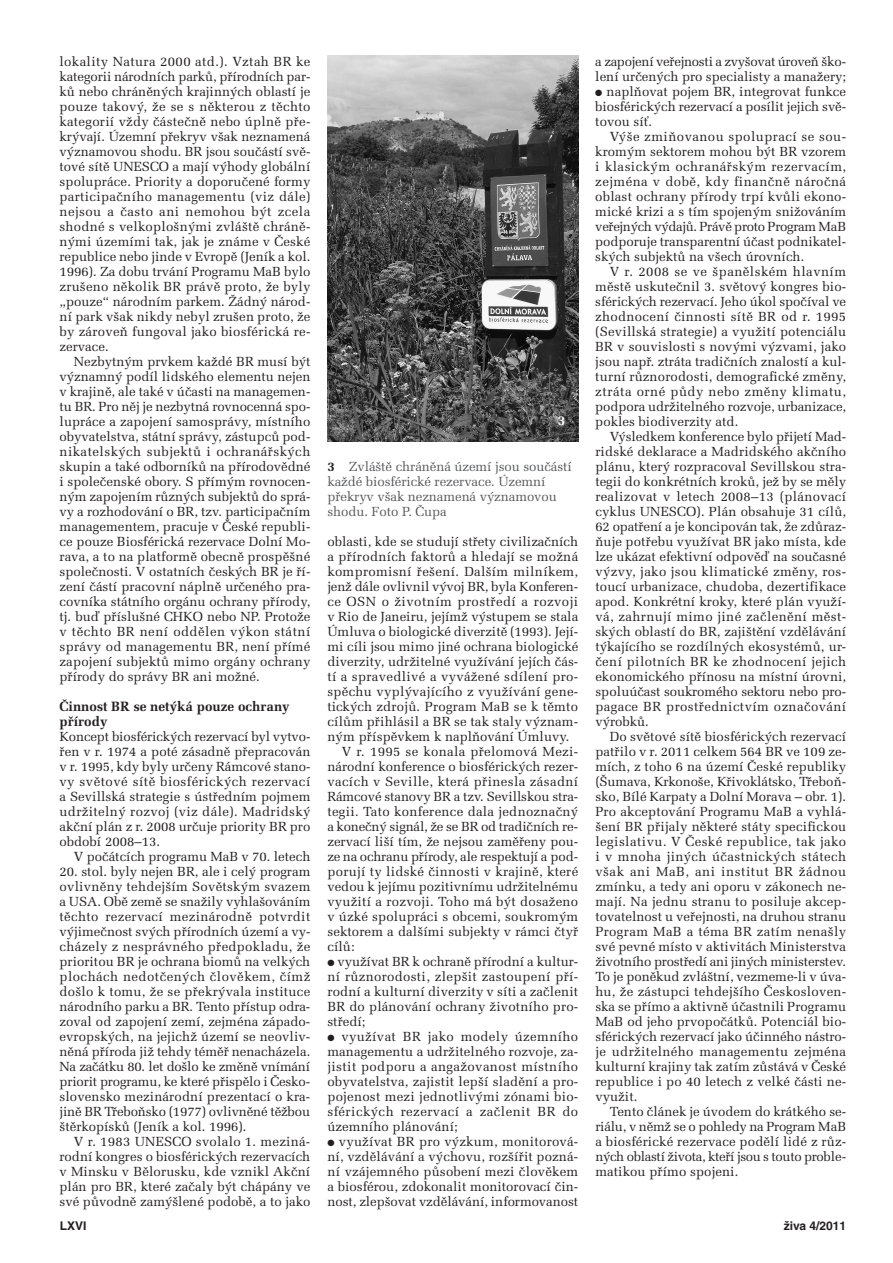
<style>
.page{position:relative;width:893px;height:1263px;background:#fff}
.page>*{position:absolute;margin:0;border:0;box-sizing:border-box;transform-origin:0 0}
.t1{font:700 13.5px/15px "Melior CE";color:#231f20}
.t2{font:700 13.5px "Melior CE";color:#fff}
.t3{font:13.2px/15px "Melior CE";color:#231f20;text-align:justify}
.t4{font:13.2px "Melior CE";letter-spacing:.02em;color:#231f20}
.t5{font:13.2px/15px "Melior CE";letter-spacing:-.005em;color:#57585a}
.t6{font:13.2px "Melior CE";letter-spacing:.025em;color:#231f20}
.t7{font:13.2px "Melior CE";letter-spacing:.035em;color:#231f20}
.t8{font:700 12px "Helvetica CE";color:#231f20}
.s1{font-weight:700;color:#231f20}
</style>
<div class="page">
<img style="left:327px;top:55px;width:251px;height:386px">
<p class="t3" style="left:60px;top:56px;width:252px">lokality Natura 2000 atd.). Vztah BR ke kategorii národních parků, přírodních par&shy;ků nebo chráněných krajinných oblastí je pouze takový, že se s některou z těchto kategorií vždy částečně nebo úplně pře&shy;krývají. Územní překryv však neznamená významovou shodu. BR jsou součástí svě&shy;tové sítě UNESCO a mají výhody globální spolupráce. Priority a doporučené formy participačního managementu (viz dále) nejsou a často ani nemohou být zcela shodné s velkoplošnými zvláště chráně&shy;nými územími tak, jak je známe v České republice nebo jinde v Evropě (Jeník a kol.<br>1996). Za dobu trvání Programu MaB bylo zrušeno několik BR právě proto, že byly „pouze“ národním parkem. Žádný národ&shy;ní park však nikdy nebyl zrušen proto, že by zároveň fungoval jako biosférická re&shy;zervace.</p>
<p class="t3" style="left:60px;top:356px;width:252px;text-indent:14px">Nezbytným prvkem každé BR musí být významný podíl lidského elementu nejen v krajině, ale také v účasti na managemen&shy;tu BR. Pro něj je nezbytná rovnocenná spo&shy;lupráce a zapojení samosprávy, místního obyvatelstva, státní správy, zástupců pod&shy;nikatelských subjektů i ochranářských skupin a také odborníků na přírodovědné i společenské obory. S přímým rovnocen&shy;ným zapojením různých subjektů do sprá&shy;vy a rozhodování o BR, tzv. participačním managementem, pracuje v České republi&shy;ce pouze Biosférická rezervace Dolní Mo&shy;rava, a to na platformě obecně prospěšné společnosti. V ostatních českých BR je ří&shy;zení částí pracovní náplně určeného pra&shy;covníka státního orgánu ochrany přírody, tj. buď příslušné CHKO nebo NP. Protože v těchto BR není oddělen výkon státní správy od managementu BR, není přímé zapojení subjektů mimo orgány ochrany přírody do správy BR ani možné.</p>
<p class="t1" style="left:60px;top:701px;width:232px">Činnost BR se netýká pouze ochrany přírody</p>
<p class="t3" style="left:60px;top:731px;width:252px">Koncept biosférických rezervací byl vytvo&shy;řen v r. 1974 a poté zásadně přepracován v r. 1995, kdy byly určeny Rámcové stano&shy;vy světové sítě biosférických rezervací a Sevillská strategie s ústředním pojmem udržitelný rozvoj (viz dále). Madridský akční plán z r. 2008 určuje priority BR pro období 2008–13.</p>
<p class="t3" style="left:74px;top:851px;width:238px">V počátcích programu MaB v 70. letech</p>
<p class="t3" style="left:59px;top:866px;width:252px">20. stol. byly nejen BR, ale i celý program ovlivněny tehdejším Sovětským svazem a USA. Obě země se snažily vyhlašováním těchto rezervací mezinárodně potvrdit výjimečnost svých přírodních území a vy&shy;cházely z nesprávného předpokladu, že prioritou BR je ochrana biomů na velkých plochách nedotčených člověkem, čímž došlo k tomu, že se překrývala instituce národního parku a BR. Tento přístup odra&shy;zoval od zapojení zemí, zejména západo&shy;evropských, na jejichž území se neovliv&shy;něná příroda již tehdy téměř nenacházela.<br>Na začátku 80. let došlo ke změně vnímání priorit programu, ke které přispělo i Česko&shy;slovensko mezinárodní prezentací o kra&shy;jině BR Třeboňsko (1977) ovlivněné těžbou štěrkopísků (Jeník a kol. 1996).</p>
<p class="t3" style="left:59px;top:1136px;width:252px;text-indent:14px">V r. 1983 UNESCO svolalo 1. meziná&shy;rodní kongres o biosférických rezervacích v Minsku v Bělorusku, kde vznikl Akční plán pro BR, které začaly být chápány ve své původně zamýšlené podobě, a to jako</p>
<p class="t2" style="left:558px;top:416px;width:9px">3</p>
<p class="t5" style="left:327px;top:461px;width:246px"><span class="s1">3</span> Zvláště chráněná území jsou součástí každé biosférické rezervace. Územní překryv však neznamená významovou shodu. Foto P. Čupa</p>
<p class="t3" style="left:327px;top:536px;width:252px">oblasti, kde se studují střety civilizačních</p>
<p class="t4" style="left:327px;top:552px;width:252px">a přírodních faktorů a hledají se možná</p>
<p class="t4" style="left:327px;top:567px;width:252px">kompromisní řešení. Dalším milníkem,</p>
<p class="t3" style="left:327px;top:581px;width:252px">jenž dále ovlivnil vývoj BR, byla Konferen-</p>
<p class="t7" style="left:327px;top:597px;width:252px">ce OSN o životním prostředí a rozvoji</p>
<p class="t3" style="left:327px;top:611px;width:252px">v Rio de Janeiru, jejímž výstupem se stala</p>
<p class="t3" style="left:327px;top:626px;width:252px">Úmluva o biologické diverzitě (1993). Její-</p>
<p class="t3" style="left:327px;top:641px;width:252px">mi cíli jsou mimo jiné ochrana biologické</p>
<p class="t3" style="left:327px;top:656px;width:252px">diverzity, udržitelné využívání jejích čás-</p>
<p class="t6" style="left:327px;top:672px;width:252px">tí a spravedlivé a vyvážené sdílení pro-</p>
<p class="t4" style="left:327px;top:687px;width:252px">spěchu vyplývajícího z využívání gene-</p>
<p class="t4" style="left:327px;top:702px;width:252px">tických zdrojů. Program MaB se k těmto</p>
<p class="t3" style="left:327px;top:716px;width:252px">cílům přihlásil a BR se tak staly význam-</p>
<p class="t3" style="left:327px;top:731px;width:244px">ným příspěvkem k naplňování Úmluvy.</p>
<p class="t4" style="left:342px;top:747px;width:238px">V r. 1995 se konala přelomová Mezi-</p>
<p class="t3" style="left:327px;top:761px;width:252px">národní konference o biosférických rezer-</p>
<p class="t6" style="left:327px;top:777px;width:252px">vacích v Seville, která přinesla zásadní</p>
<p class="t3" style="left:327px;top:791px;width:252px">Rámcové stanovy BR a tzv. Sevillskou stra-</p>
<p class="t4" style="left:327px;top:807px;width:252px">tegii. Tato konference dala jednoznačný</p>
<p class="t3" style="left:327px;top:821px;width:252px">a konečný signál, že se BR od tradičních re-</p>
<p class="t3" style="left:327px;top:836px;width:252px">zervací liší tím, že nejsou zaměřeny pou-</p>
<p class="t3" style="left:327px;top:851px;width:252px">ze na ochranu přírody, ale respektují a pod-</p>
<p class="t4" style="left:327px;top:867px;width:252px">porují ty lidské činnosti v krajině, které</p>
<p class="t3" style="left:327px;top:881px;width:252px">vedou k jejímu pozitivnímu udržitelnému</p>
<p class="t3" style="left:327px;top:896px;width:252px">využití a rozvoji. Toho má být dosaženo</p>
<p class="t3" style="left:327px;top:911px;width:252px">v úzké spolupráci s obcemi, soukromým</p>
<p class="t3" style="left:327px;top:926px;width:252px">sektorem a dalšími subjekty v rámci čtyř</p>
<p class="t3" style="left:327px;top:941px;width:29px">cílů:</p>
<p class="t3" style="left:327px;top:956px;width:252px">● využívat BR k ochraně přírodní a kultur&shy;ní různorodosti, zlepšit zastoupení pří&shy;rodní a kulturní diverzity v síti a začlenit BR do plánování ochrany životního pro&shy;středí;</p>
<p class="t3" style="left:327px;top:1031px;width:252px">● využívat BR jako modely územního managementu a udržitelného rozvoje, za&shy;jistit podporu a angažovanost místního obyvatelstva, zajistit lepší sladění a pro&shy;pojenost mezi jednotlivými zónami bio&shy;sférických rezervací a začlenit BR do územního plánování;</p>
<p class="t3" style="left:327px;top:1136px;width:252px">● využívat BR pro výzkum, monitorová&shy;ní, vzdělávání a výchovu, rozšířit pozná&shy;ní vzájemného působení mezi člověkem a biosférou, zdokonalit monitorovací čin&shy;nost, zlepšovat vzdělávání, informovanost</p>
<p class="t3" style="left:595px;top:56px;width:252px">a zapojení veřejnosti a zvyšovat úroveň ško&shy;lení určených pro specialisty a manažery;</p>
<p class="t3" style="left:595px;top:86px;width:252px">● naplňovat pojem BR, integrovat funkce biosférických rezervací a posílit jejich svě&shy;tovou síť.</p>
<p class="t3" style="left:595px;top:131px;width:252px;text-indent:14px">Výše zmiňovanou spoluprací se sou&shy;kromým sektorem mohou být BR vzorem i klasickým ochranářským rezervacím, zejména v době, kdy finančně náročná oblast ochrany přírody trpí kvůli ekono&shy;mické krizi a s tím spojeným snižováním veřejných výdajů. Právě proto Program MaB podporuje transparentní účast podnikatel&shy;ských subjektů na všech úrovních.</p>
<p class="t3" style="left:595px;top:266px;width:252px;text-indent:14px">V r. 2008 se ve španělském hlavním městě uskutečnil 3. světový kongres bio&shy;sférických rezervací. Jeho úkol spočíval ve zhodnocení činnosti sítě BR od r. 1995 (Sevillská strategie) a využití potenciálu BR v souvislosti s novými výzvami, jako jsou např. ztráta tradičních znalostí a kul&shy;turní různorodosti, demografické změny, ztráta orné půdy nebo změny klimatu, podpora udržitelného rozvoje, urbanizace, pokles biodiverzity atd.</p>
<p class="t3" style="left:595px;top:431px;width:252px;text-indent:14px">Výsledkem konference bylo přijetí Mad&shy;ridské deklarace a Madridského akčního plánu, který rozpracoval Sevillskou stra&shy;tegii do konkrétních kroků, jež by se měly realizovat v letech 2008–13 (plánovací cyklus UNESCO). Plán obsahuje 31 cílů, 62 opatření a je koncipován tak, že zdůraz&shy;ňuje potřebu využívat BR jako místa, kde lze ukázat efektivní odpověď na současné výzvy, jako jsou klimatické změny, ros&shy;toucí urbanizace, chudoba, dezertifikace apod. Konkrétní kroky, které plán využí&shy;vá, zahrnují mimo jiné začlenění měst&shy;ských oblastí do BR, zajištění vzdělávání týkajícího se rozdílných ekosystémů, ur&shy;čení pilotních BR ke zhodnocení jejich ekonomického přínosu na místní úrovni, spoluúčast soukromého sektoru nebo pro&shy;pagace BR prostřednictvím označování výrobků.</p>
<p class="t3" style="left:595px;top:731px;width:252px;text-indent:14px">Do světové sítě biosférických rezervací patřilo v r. 2011 celkem 564 BR ve 109 ze&shy;mích, z toho 6 na území České republiky (Šumava, Krkonoše, Křivoklátsko, Třeboň&shy;sko, Bílé Karpaty a Dolní Morava – obr. 1).<br>Pro akceptování Programu MaB a vyhlá&shy;šení BR přijaly některé státy specifickou legislativu. V České republice, tak jako i v mnoha jiných účastnických státech však ani MaB, ani institut BR žádnou zmínku, a tedy ani oporu v zákonech ne&shy;mají. Na jednu stranu to posiluje akcep&shy;tovatelnost u veřejnosti, na druhou stranu Program MaB a téma BR zatím nenašly své pevné místo v aktivitách Ministerstva životního prostředí ani jiných ministerstev.<br>To je poněkud zvláštní, vezmeme-li v úva&shy;hu, že zástupci tehdejšího Českosloven&shy;ska se přímo a aktivně účastnili Programu MaB od jeho prvopočátků. Potenciál bio&shy;sférických rezervací jako účinného nástro&shy;je udržitelného managementu zejména kulturní krajiny tak zatím zůstává v České republice i po 40 letech z velké části ne&shy;využit.</p>
<p class="t3" style="left:595px;top:1106px;width:252px;text-indent:14px">Tento článek je úvodem do krátkého se&shy;riálu, v němž se o pohledy na Program MaB a biosférické rezervace podělí lidé z růz&shy;ných oblastí života, kteří jsou s touto proble&shy;matikou přímo spojeni.</p>
<p class="t8" style="left:60px;top:1221px;width:28px">LXVI</p>
<p class="t8" style="left:784px;top:1221px;width:64px">živa 4/2011</p>
</div>
